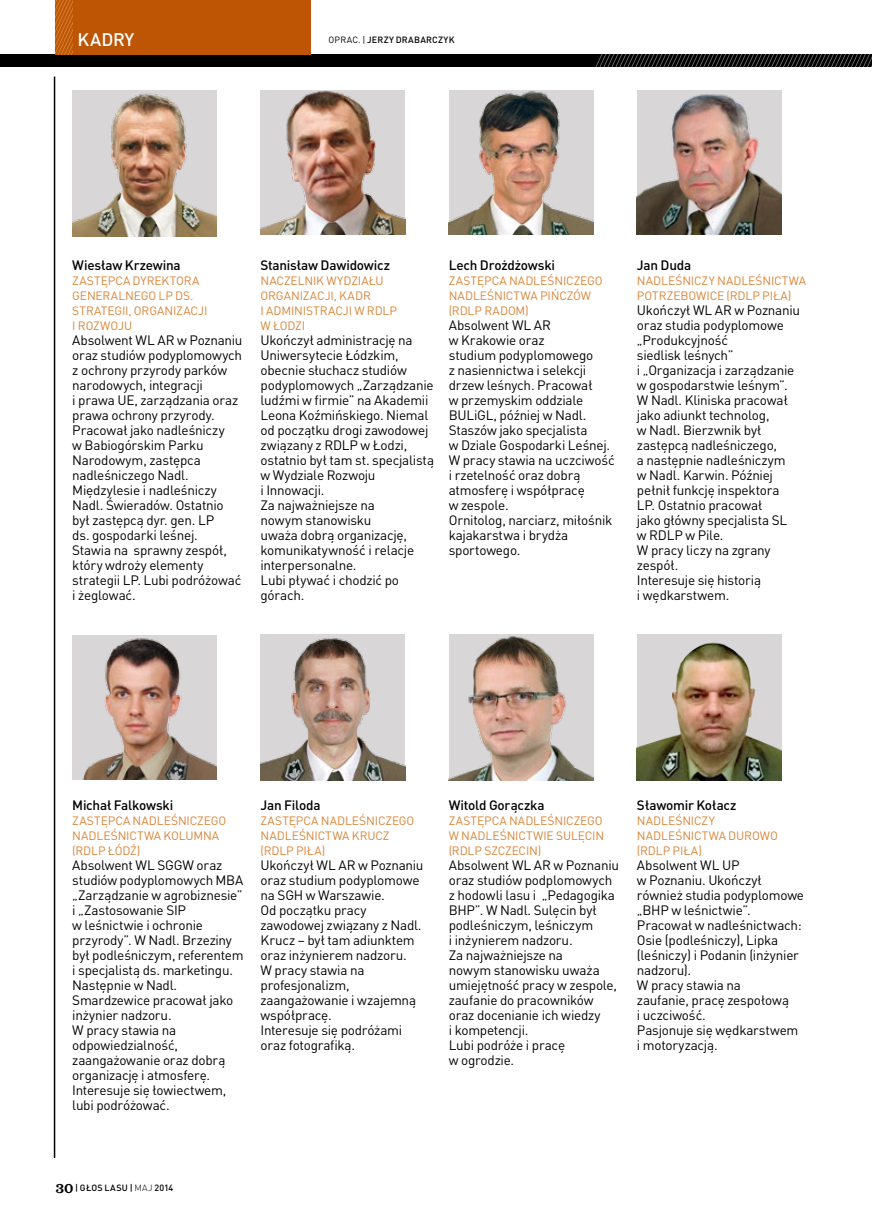
<style>
.page{position:relative;width:872px;height:1212px;background:#fff}
.page>*{position:absolute;margin:0;border:0;box-sizing:border-box;transform-origin:0 0}
.t1{font:500 18px "DIN Pro";letter-spacing:-.01em;color:#fff}
.t2{font:13.5px/15px "DIN Pro";letter-spacing:-.02em;color:#000}
.t3{font:500 13.5px "DIN Pro";letter-spacing:-.015em;color:#000}
.t4{font:12px/15px "DIN Pro";letter-spacing:-.01em;color:#d88538}
.t5{font:500 9px "DIN Pro";letter-spacing:.02em;color:#000}
.s1{font-weight:400}
.s2{font-family:"Clarendon TOT";font-size:15px}
.s3{font-weight:300}
</style>
<div class="page">
<div style="left:0;top:54px;width:872px;height:13px;background:#000"></div>
<svg style="left:595px;top:54px;width:277px;height:13px"></svg>
<hr style="left:54px;top:77px;width:1px;height:1081px;background:#000">
<div style="left:55px;top:0;width:255px;height:54px;background:#be5504"></div>
<svg style="left:55px;top:0;width:17px;height:54px"></svg>
<img style="left:260px;top:90px;width:145px;height:144px">
<img style="left:449px;top:90px;width:144px;height:144px">
<img style="left:637px;top:91px;width:144px;height:143px">
<img style="left:72px;top:636px;width:145px;height:144px">
<img style="left:260px;top:634px;width:145px;height:147px">
<img style="left:449px;top:634px;width:144px;height:147px">
<div style="left:637px;top:634px;width:144px;height:147px;background:#d8d6d7"></div>
<img style="left:637px;top:642px;width:144px;height:139px">
<img style="left:72px;top:90px;width:145px;height:147px">
<h1 class="t1" style="left:77px;top:25px;width:58px">KADRY</h1>
<p class="t5" style="left:329px;top:33px;width:127px"><span class="s1">OPRAC. |</span> JERZY DRABARCZYK</p>
<p class="t3" style="left:72px;top:254px;width:110px">Wiesław Krzewina</p>
<p class="t4" style="left:72px;top:272px;width:137px">ZASTĘPCA DYREKTORA<br>GENERALNEGO LP DS.<br>STRATEGII, ORGANIZACJI<br>I ROZWOJU</p>
<p class="t2" style="left:72px;top:332px;width:172px">Absolwent WL AR w Poznaniu oraz studiów podyplomowych z ochrony przyrody parków narodowych, integracji<br>i prawa UE, zarządzania oraz prawa ochrony przyrody.<br>Pracował jako nadleśniczy<br>w Babiogórskim Parku<br>Narodowym, zastępca nadleśniczego Nadl.<br>Międzylesie i nadleśniczy<br>Nadl. Świeradów. Ostatnio był zastępcą dyr. gen. LP<br>ds. gospodarki leśnej.<br>Stawia na sprawny zespół, który wdroży elementy strategii LP. Lubi podróżować i żeglować.</p>
<p class="t3" style="left:260px;top:254px;width:131px">Stanisław Dawidowicz</p>
<p class="t4" style="left:260px;top:272px;width:138px">NACZELNIK WYDZIAŁU<br>ORGANIZACJI, KADR<br>I ADMINISTRACJI W RDLP<br>W ŁODZI</p>
<p class="t2" style="left:260px;top:332px;width:175px">Ukończył administrację na<br>Uniwersytecie Łódzkim, obecnie słuchacz studiów podyplomowych „Zarządzanie ludźmi w firmie” na Akademii<br>Leona Koźmińskiego. Niemal od początku drogi zawodowej związany z RDLP w Łodzi, ostatnio był tam st. specjalistą w Wydziale Rozwoju<br>i Innowacji.<br>Za najważniejsze na<br>nowym stanowisku<br>uważa dobrą organizację, komunikatywność i relacje interpersonalne.<br>Lubi pływać i chodzić po górach.</p>
<p class="t3" style="left:449px;top:254px;width:108px">Lech Drożdżowski</p>
<p class="t4" style="left:449px;top:272px;width:155px">ZASTĘPCA NADLEŚNICZEGO<br>NADLEŚNICTWA PIŃCZÓW (RDLP RADOM)</p>
<p class="t2" style="left:449px;top:317px;width:167px">Absolwent WL AR<br>w Krakowie oraz<br>studium podyplomowego<br>z nasiennictwa i selekcji drzew leśnych. Pracował<br>w przemyskim oddziale<br>BULiGL, później w Nadl.<br>Staszów jako specjalista<br>w Dziale Gospodarki Leśnej.<br>W pracy stawia na uczciwość i rzetelność oraz dobrą atmosferę i współpracę<br>w zespole.<br>Ornitolog, narciarz, miłośnik kajakarstwa i brydża sportowego.</p>
<p class="t3" style="left:637px;top:254px;width:56px">Jan Duda</p>
<p class="t4" style="left:637px;top:272px;width:171px">NADLEŚNICZY NADLEŚNICTWA<br>POTRZEBOWICE (RDLP PIŁA)</p>
<p class="t2" style="left:637px;top:302px;width:164px">Ukończył WL AR w Poznaniu oraz studia podyplomowe „Produkcyjność<br>siedlisk leśnych”<br>i „Organizacja i zarządzanie w gospodarstwie leśnym”.<br>W Nadl. Kliniska pracował jako adiunkt technolog,<br>w Nadl. Bierzwnik był zastępcą nadleśniczego,<br>a następnie nadleśniczym<br>w Nadl. Karwin. Później pełnił funkcję inspektora<br>LP. Ostatnio pracował<br>jako główny specjalista SL w RDLP w Pile.<br>W pracy liczy na zgrany zespół.<br>Interesuje się historią<br>i wędkarstwem.</p>
<p class="t3" style="left:72px;top:794px;width:103px">Michał Falkowski</p>
<p class="t4" style="left:72px;top:812px;width:155px">ZASTĘPCA NADLEŚNICZEGO<br>NADLEŚNICTWA KOLUMNA (RDLP ŁÓDŹ)</p>
<p class="t2" style="left:72px;top:857px;width:173px">Absolwent WL SGGW oraz studiów podyplomowych MBA „Zarządzanie w agrobiznesie” i „Zastosowanie SIP<br>w leśnictwie i ochronie przyrody”. W Nadl. Brzeziny był podleśniczym, referentem i specjalistą ds. marketingu.<br>Następnie w Nadl.<br>Smardzewice pracował jako inżynier nadzoru.<br>W pracy stawia na odpowiedzialność, zaangażowanie oraz dobrą organizację i atmosferę.<br>Interesuje się łowiectwem, lubi podróżować.</p>
<p class="t3" style="left:260px;top:794px;width:61px">Jan Filoda</p>
<p class="t4" style="left:260px;top:812px;width:155px">ZASTĘPCA NADLEŚNICZEGO<br>NADLEŚNICTWA KRUCZ (RDLP PIŁA)</p>
<p class="t2" style="left:260px;top:857px;width:164px">Ukończył WL AR w Poznaniu oraz studium podyplomowe na SGH w Warszawie.<br>Od początku pracy zawodowej związany z Nadl.<br>Krucz – był tam adiunktem oraz inżynierem nadzoru.<br>W pracy stawia na profesjonalizm, zaangażowanie i wzajemną współpracę.<br>Interesuje się podróżami oraz fotografiką.</p>
<p class="t3" style="left:449px;top:794px;width:97px">Witold Gorączka</p>
<p class="t4" style="left:449px;top:812px;width:157px">ZASTĘPCA NADLEŚNICZEGO<br>W NADLEŚNICTWIE SULĘCIN (RDLP SZCZECIN)</p>
<p class="t2" style="left:449px;top:857px;width:172px">Absolwent WL AR w Poznaniu oraz studiów podplomowych z hodowli lasu i „Pedagogika<br>BHP”. W Nadl. Sulęcin był podleśniczym, leśniczym<br>i inżynierem nadzoru.<br>Za najważniejsze na<br>nowym stanowisku uważa umiejętność pracy w zespole, zaufanie do pracowników oraz docenianie ich wiedzy<br>i kompetencji.<br>Lubi podróże i pracę<br>w ogrodzie.</p>
<p class="t3" style="left:637px;top:794px;width:101px">Sławomir Kołacz</p>
<p class="t4" style="left:637px;top:812px;width:142px">NADLEŚNICZY<br>NADLEŚNICTWA DUROWO (RDLP PIŁA)</p>
<p class="t2" style="left:637px;top:857px;width:169px">Absolwent WL UP<br>w Poznaniu. Ukończył również studia podyplomowe „BHP w leśnictwie”.<br>Pracował w nadleśnictwach:<br>Osie (podleśniczy), Lipka (leśniczy) i Podanin (inżynier nadzoru).<br>W pracy stawia na<br>zaufanie, pracę zespołową<br>i uczciwość.<br>Pasjonuje się wędkarstwem i motoryzacją.</p>
<p class="t5" style="left:55px;top:1181px;width:120px"><span class="s2">30</span> | GŁOS LASU | <span class="s3">MAJ</span> 2014</p>
</div>
